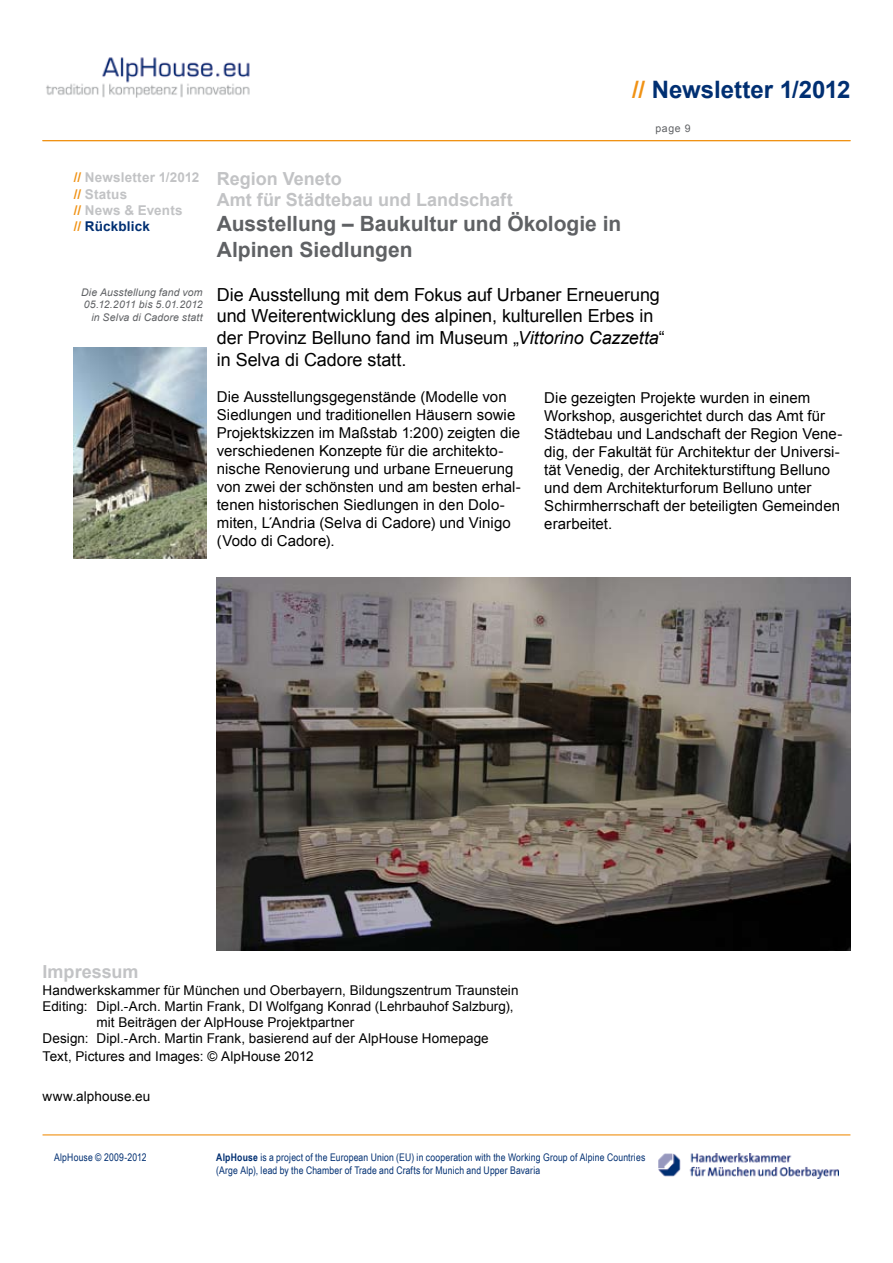
<style>
.page{position:relative;width:893px;height:1263px;background:#fff}
.page>*{position:absolute;margin:0;border:0;box-sizing:border-box;transform-origin:0 0}
.t1{font:700 24px "Arial";color:#002f72}
.t2{font:700 21px/25.2px "Arial";color:#5f6164}
.t3{font:18px/21.6px "Arial";letter-spacing:-.005em;color:#000}
.t4{font:700 18px/21.6px "Arial";color:#c2c3c5}
.t5{font:15px/18px "Arial";letter-spacing:.005em;color:#000}
.t6{font:13.5px "Arial";letter-spacing:.005em;color:#000}
.t7{font:700 13.5px/16.2px "Arial";letter-spacing:.01em;color:#c2c3c5}
.t8{font:10.5px/12.6px "Arial Narrow";letter-spacing:.015em;color:#002f72}
.t9{font:italic 10.5px/12.6px "Arial";letter-spacing:.015em;color:#5f6164;text-align:right}
.t10{font:10.5px "Arial";color:#5f6164}
.s1{color:#f09214}
.s2{color:#002f72}
.s3{font-style:italic}
.s4{font-weight:700}
</style>
<div class="page">
<img style="left:659px;top:1153px;width:180px;height:26px">
<img style="left:46px;top:57px;width:204px;height:41px">
<hr style="left:43px;top:1134px;width:807px;height:1px;background:#f09214">
<hr style="left:43px;top:140px;width:807px;height:1px;background:#f09214">
<img style="left:217px;top:577px;width:633px;height:373px">
<img style="left:74px;top:348px;width:132px;height:210px">
<h1 class="t1" style="left:632px;top:74px;width:220px"><span class="s1">//</span> Newsletter 1/2012</h1>
<p class="t10" style="left:655px;top:121px;width:37px">page 9</p>
<p class="t7" style="left:74px;top:170px;width:127px"><span class="s1">//</span> Newsletter 1/2012 <span class="s1">//</span> Status<br><span class="s1">//</span> News &amp; Events<br><span class="s1">//</span> <span class="s2">Rückblick</span></p>
<p class="t9" style="left:81px;top:286px;width:123px">Die Ausstellung fand vom<br>05.12.2011 bis 5.01.2012 in Selva di Cadore statt</p>
<p class="t4" style="left:217px;top:168px;width:297px">Region Veneto<br>Amt für Städtebau und Landschaft</p>
<h2 class="t2" style="left:217px;top:212px;width:406px">Ausstellung – Baukultur und Ökologie in<br>Alpinen Siedlungen</h2>
<p class="t3" style="left:217px;top:284px;width:450px">Die Ausstellung mit dem Fokus auf Urbaner Erneuerung und Weiterentwicklung des alpinen, kulturellen Erbes in der Provinz Belluno fand im Museum „<span class="s3">Vittorino Cazzetta</span>“ in Selva di Cadore statt.</p>
<p class="t5" style="left:217px;top:388px;width:305px">Die Ausstellungsgegenstände (Modelle von Siedlungen und traditionellen Häusern sowie Projektskizzen im Maßstab 1:200) zeigten die verschiedenen Konzepte für die architekto&shy;nische Renovierung und urbane Erneuerung von zwei der schönsten und am besten erhal&shy;tenen historischen Siedlungen in den Dolo&shy;miten, L´Andria (Selva di Cadore) und Vinigo (Vodo di Cadore).</p>
<p class="t5" style="left:544px;top:389px;width:300px">Die gezeigten Projekte wurden in einem Workshop, ausgerichtet durch das Amt für Städtebau und Landschaft der Region Vene&shy;dig, der Fakultät für Architektur der Universi&shy;tät Venedig, der Architekturstiftung Belluno und dem Architekturforum Belluno unter Schirmherrschaft der beteiligten Gemeinden erarbeitet.</p>
<p class="t4" style="left:43px;top:962px;width:98px">Impressum</p>
<p class="t6" style="left:43px;top:981px;width:477px">Handwerkskammer für München und Oberbayern, Bildungszentrum Traunstein</p>
<p class="t6" style="left:43px;top:997px;width:473px">Editing: Dipl.-Arch. Martin Frank, DI Wolfgang Konrad (Lehrbauhof Salzburg),</p>
<p class="t6" style="left:97px;top:1013px;width:259px">mit Beiträgen der AlpHouse Projektpartner</p>
<p class="t6" style="left:43px;top:1030px;width:448px">Design: Dipl.-Arch. Martin Frank, basierend auf der AlpHouse Homepage</p>
<p class="t6" style="left:43px;top:1048px;width:273px">Text, Pictures and Images: © AlpHouse 2012</p>
<p class="t6" style="left:43px;top:1087px;width:109px">www.alphouse.eu</p>
<p class="t8" style="left:54px;top:1151px;width:94px">AlpHouse © 2009-2012</p>
<p class="t8" style="left:216px;top:1151px;width:431px"><span class="s4">AlpHouse</span> is a project of the European Union (EU) in cooperation with the Working Group of Alpine Countries (Arge Alp), lead by the Chamber of Trade and Crafts for Munich and Upper Bavaria</p>
</div>
